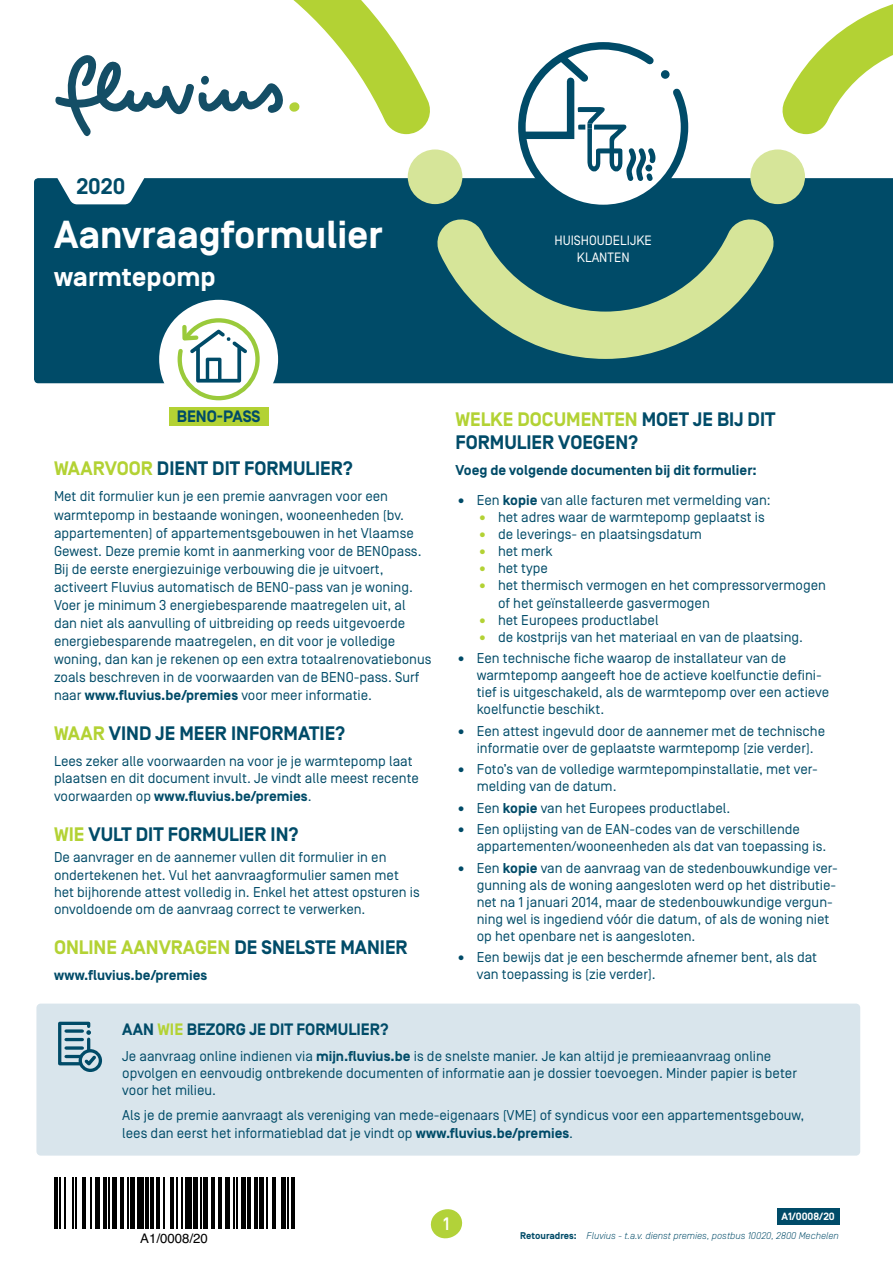
<style>
.page{position:relative;width:893px;height:1263px;background:#fff}
.page>*{position:absolute;margin:0;border:0;box-sizing:border-box;transform-origin:0 0}
.t1{font:700 39px "Simplon Norm";color:#fff}
.t2{font:700 27px "Simplon Norm";color:#fff}
.t3{font:700 22.5px "Simplon Norm";color:#004b68}
.titel_Niv__1{font:700 19.5px/23.4px "Simplon Norm";color:#004b68}
.titel_Niv__1-2{font:700 19.5px "Simplon Norm";color:#b3d234}
.t4{font:500 18px "Simplon Norm";color:#fff}
.t5{font:700 16.5px "Simplon Norm";color:#004b68}
.body_9_5pt{font:14.25px/17.1px "Simplon Norm";color:#004b68}
.body{font:14.25px/17.1px "Simplon Norm";color:#004b68}
.tussentitel{font:700 14.25px "Simplon Norm";color:#004b68}
.body_9_5pt-2{font:700 14.25px "Simplon Norm";color:#004b68}
.t6{font:13.5px/16.2px "Simplon Norm";color:#fff;text-align:center}
.t7{font:13.2px "Helvetica";color:#000}
.t8{font:700 10.5px "Simplon Norm";color:#fff}
.t9{font:italic 300 9.75px "Simplon Norm";color:#004b68}
.s1{color:#b3d234}
.s2{font-weight:700}
.s3{color:#004b68}
.s4{font-weight:700;font-style:normal}
</style>
<div class="page">
<svg style="left:431px;top:1209px;width:31px;height:29px"></svg>
<div style="left:34px;top:178px;width:859px;height:205px;background:#004b68"></div>
<div style="left:750px;top:149px;width:55px;height:55px;background:#d6e599;border-radius:50%"></div>
<svg style="left:434px;top:216px;width:343px;height:143px;background:#52867a"></svg>
<svg style="left:782px;top:4px;width:111px;height:131px"></svg>
<svg style="left:86px;top:0;width:344px;height:137px"></svg>
<div style="left:408px;top:149px;width:54px;height:55px;background:#d6e599;border-radius:50%"></div>
<svg style="left:55px;top:54px;width:244px;height:82px"></svg>
<div style="left:777px;top:1207px;width:62px;height:17px;background:#004b68"></div>
<svg style="left:514px;top:42px;width:178px;height:174px"></svg>
<div style="left:36px;top:1003px;width:824px;height:152px;background:#d9e5ec;border-radius:4px"></div>
<svg style="left:80px;top:1051px;width:20px;height:19px"></svg>
<div style="left:79px;top:1049px;width:23px;height:23px;border:3px solid #004b68;border-radius:50%"></div>
<svg style="left:58px;top:1021px;width:38px;height:46px"></svg>
<hr style="left:54px;top:1177px;width:3px;height:52px;background:#000">
<hr style="left:59px;top:1177px;width:2px;height:52px;background:#000">
<hr style="left:64px;top:1177px;width:2px;height:52px;background:#000">
<hr style="left:72px;top:1177px;width:2px;height:52px;background:#000">
<hr style="left:76px;top:1177px;width:1px;height:52px;background:#000">
<hr style="left:82px;top:1177px;width:3px;height:52px;background:#000">
<hr style="left:90px;top:1177px;width:2px;height:52px;background:#000">
<div style="left:95px;top:1177px;width:5px;height:52px;background:#000"></div>
<hr style="left:104px;top:1177px;width:3px;height:52px;background:#000">
<hr style="left:109px;top:1177px;width:1px;height:52px;background:#000">
<div style="left:112px;top:1177px;width:5px;height:52px;background:#000"></div>
<hr style="left:120px;top:1177px;width:4px;height:52px;background:#000">
<hr style="left:127px;top:1177px;width:2px;height:52px;background:#000">
<div style="left:130px;top:1177px;width:5px;height:52px;background:#000"></div>
<div style="left:137px;top:1177px;width:6px;height:52px;background:#000"></div>
<hr style="left:145px;top:1177px;width:3px;height:52px;background:#000">
<hr style="left:150px;top:1177px;width:3px;height:52px;background:#000">
<hr style="left:157px;top:1177px;width:3px;height:52px;background:#000">
<hr style="left:163px;top:1177px;width:2px;height:52px;background:#000">
<hr style="left:170px;top:1177px;width:3px;height:52px;background:#000">
<hr style="left:177px;top:1177px;width:1px;height:52px;background:#000">
<hr style="left:182px;top:1177px;width:1px;height:52px;background:#000">
<div style="left:185px;top:1177px;width:6px;height:52px;background:#000"></div>
<div style="left:193px;top:1177px;width:5px;height:52px;background:#000"></div>
<hr style="left:200px;top:1177px;width:1px;height:52px;background:#000">
<div style="left:203px;top:1177px;width:5px;height:52px;background:#000"></div>
<hr style="left:211px;top:1177px;width:4px;height:52px;background:#000">
<hr style="left:218px;top:1177px;width:3px;height:52px;background:#000">
<div style="left:225px;top:1177px;width:5px;height:52px;background:#000"></div>
<hr style="left:233px;top:1177px;width:2px;height:52px;background:#000">
<hr style="left:236px;top:1177px;width:2px;height:52px;background:#000">
<div style="left:241px;top:1177px;width:5px;height:52px;background:#000"></div>
<hr style="left:248px;top:1177px;width:3px;height:52px;background:#000">
<hr style="left:254px;top:1177px;width:4px;height:52px;background:#000">
<div style="left:259px;top:1177px;width:5px;height:52px;background:#000"></div>
<hr style="left:266px;top:1177px;width:2px;height:52px;background:#000">
<hr style="left:273px;top:1177px;width:3px;height:52px;background:#000">
<div style="left:281px;top:1177px;width:5px;height:52px;background:#000"></div>
<hr style="left:288px;top:1177px;width:1px;height:52px;background:#000">
<hr style="left:291px;top:1177px;width:3px;height:52px;background:#000">
<div style="left:162px;top:303px;width:113px;height:113px;background:#fff;border-radius:50%"></div>
<div style="left:159px;top:300px;width:119px;height:119px;border:6px solid #fff;border-radius:50%"></div>
<svg style="left:175px;top:316px;width:87px;height:86px"></svg>
<div style="left:169px;top:407px;width:99px;height:19px;background:#b3d234"></div>
<h3 class="t3" style="left:76px;top:174px;width:51px">2020</h3>
<h1 class="t1" style="left:54px;top:214px;width:330px">Aanvraagformulier</h1>
<h2 class="t2" style="left:54px;top:262px;width:163px">warmtepomp</h2>
<p class="t6" style="left:554px;top:233px;width:99px">HUISHOUDELIJKE<br>KLANTEN</p>
<p class="t5" style="left:177px;top:408px;width:85px">BENO-PASS</p>
<p class="titel_Niv__1" style="left:54px;top:458px;width:301px"><span class="s1">WAARVOOR</span> DIENT DIT FORMULIER?</p>
<p class="body_9_5pt" style="left:54px;top:488px;width:379px;line-height:18px">Met dit formulier kun je een premie aanvragen voor een warmtepomp in bestaande woningen, wooneenheden (bv. appartementen) of appartementsgebouwen in het Vlaamse Gewest. Deze premie komt in aanmerking voor de BENOpass.<br>Bij de eerste energiezuinige verbouwing die je uitvoert, activeert Fluvius automatisch de BENO-pass van je woning.<br>Voer je minimum 3 energiebesparende maatregelen uit, al dan niet als aanvulling of uitbreiding op reeds uitgevoerde energiebesparende maatregelen, en dit voor je volledige woning, dan kan je rekenen op een extra totaalrenovatiebonus zoals beschreven in de voorwaarden van de BENO-pass. Surf naar <span class="s2">www.fluvius.be/premies</span> voor meer informatie.</p>
<p class="titel_Niv__1" style="left:54px;top:722px;width:293px"><span class="s1">WAAR</span> VIND JE MEER INFORMATIE?</p>
<p class="body_9_5pt" style="left:54px;top:752px;width:366px;line-height:17.5px">Lees zeker alle voorwaarden na voor je je warmtepomp laat plaatsen en dit document invult. Je vindt alle meest recente voorwaarden op <span class="s2">www.fluvius.be/premies</span>.</p>
<p class="titel_Niv__1" style="left:54px;top:824px;width:246px"><span class="s1">WIE</span> VULT DIT FORMULIER IN?</p>
<p class="body" style="left:54px;top:849px;width:367px">De aanvrager en de aannemer vullen dit formulier in en ondertekenen het. Vul het aanvraagformulier samen met het bijhorende attest volledig in. Enkel het attest opsturen is onvoldoende om de aanvraag correct te verwerken.</p>
<p class="titel_Niv__1-2" style="left:54px;top:937px;width:355px">ONLINE AANVRAGEN <span class="s3">DE SNELSTE MANIER</span></p>
<p class="body_9_5pt-2" style="left:54px;top:967px;width:155px">www.fluvius.be/premies</p>
<p class="titel_Niv__1" style="left:455px;top:409px;width:321px"><span class="s1">WELKE DOCUMENTEN</span> MOET JE BIJ DIT<br>FORMULIER VOEGEN?</p>
<p class="tussentitel" style="left:455px;top:462px;width:303px">Voeg de volgende documenten bij dit formulier:</p>
<p class="body_9_5pt" style="left:455px;top:492px;width:317px">• Een <span class="s2">kopie</span> van alle facturen met vermelding van:</p>
<p class="body_9_5pt" style="left:477px;top:509px;width:289px"><span class="s1">•</span> het adres waar de warmtepomp geplaatst is</p>
<p class="body_9_5pt" style="left:477px;top:526px;width:227px"><span class="s1">•</span> de leverings- en plaatsingsdatum</p>
<p class="body_9_5pt" style="left:477px;top:543px;width:77px"><span class="s1">•</span> het merk</p>
<p class="body_9_5pt" style="left:477px;top:560px;width:73px"><span class="s1">•</span> het type</p>
<p class="body_9_5pt" style="left:498px;top:577px;width:329px;text-indent:-21px"><span class="s1">•</span> het thermisch vermogen en het compressorvermogen of het geïnstalleerde gasvermogen</p>
<p class="body_9_5pt" style="left:477px;top:611px;width:183px"><span class="s1">•</span> het Europees productlabel</p>
<p class="body_9_5pt" style="left:477px;top:629px;width:328px"><span class="s1">•</span> de kostprijs van het materiaal en van de plaatsing.</p>
<p class="body_9_5pt" style="left:477px;top:650px;width:354px;text-indent:-21px">• Een technische fiche waarop de installateur van de warmtepomp aangeeft hoe de actieve koelfunctie defini&shy;tief is uitgeschakeld, als de warmtepomp over een actieve koelfunctie beschikt.</p>
<p class="body_9_5pt" style="left:477px;top:723px;width:350px;text-indent:-21px">• Een attest ingevuld door de aannemer met de technische informatie over de geplaatste warmtepomp (zie verder).</p>
<p class="body_9_5pt" style="left:477px;top:761px;width:342px;text-indent:-21px">• Foto’s van de volledige warmtepompinstallatie, met ver&shy;melding van de datum.</p>
<p class="body_9_5pt" style="left:455px;top:799px;width:276px">• Een <span class="s2">kopie</span> van het Europees productlabel.</p>
<p class="body_9_5pt" style="left:477px;top:821px;width:351px;text-indent:-21px">• Een oplijsting van de EAN-codes van de verschillende appartementen/wooneenheden als dat van toepassing is.</p>
<p class="body_9_5pt" style="left:477px;top:859px;width:363px;text-indent:-21px">• Een <span class="s2">kopie</span> van de aanvraag van de stedenbouwkundige ver&shy;gunning als de woning aangesloten werd op het distributie&shy;net na 1 januari 2014, maar de stedenbouwkundige vergun&shy;ning wel is ingediend vóór die datum, of als de woning niet op het openbare net is aangesloten.</p>
<p class="body_9_5pt" style="left:477px;top:949px;width:342px;text-indent:-21px">• Een bewijs dat je een beschermde afnemer bent, als dat van toepassing is (zie verder).</p>
<p class="t5" style="left:122px;top:1020px;width:268px">AAN <span class="s1">WIE</span> BEZORG JE DIT FORMULIER?</p>
<p class="body_9_5pt" style="left:122px;top:1047px;width:676px">Je aanvraag online indienen via <span class="s2">mijn.fluvius.be</span> is de snelste manier. Je kan altijd je premieaanvraag online opvolgen en eenvoudig ontbrekende documenten of informatie aan je dossier toevoegen. Minder papier is beter voor het milieu.</p>
<p class="body_9_5pt" style="left:122px;top:1107px;width:684px;line-height:18px">Als je de premie aanvraagt als vereniging van mede-eigenaars (VME) of syndicus voor een appartementsgebouw, lees dan eerst het informatieblad dat je vindt op <span class="s2">www.fluvius.be/premies</span>.</p>
<p class="t7" style="left:140px;top:1228px;width:69px">A1/0008/20</p>
<p class="t4" style="left:443px;top:1214px;width:8px">1</p>
<p class="t8" style="left:781px;top:1211px;width:55px">A1/0008/20</p>
<p class="t9" style="left:520px;top:1230px;width:320px"><span class="s4">Retouradres:</span> Fluvius - t.a.v. dienst premies, postbus 10020, 2800 Mechelen</p>
</div>
